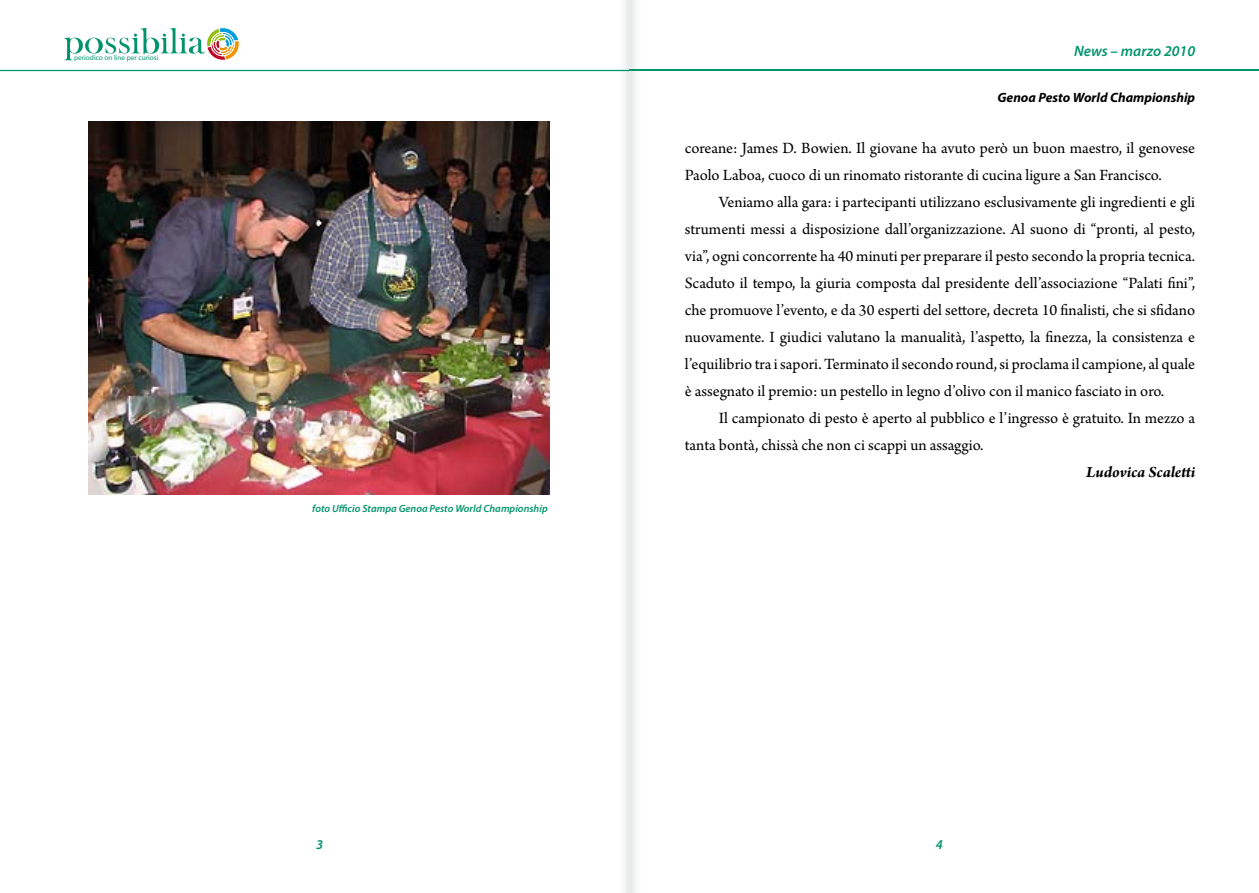
<style>
.page{position:relative;width:1259px;height:893px;background:#fff}
.page>*{position:absolute;margin:0;border:0;box-sizing:border-box;transform-origin:0 0}
.t1{font:16.5px/27px "Arno Pro";color:#000}
.t2{font:italic 700 16.5px "Arno Pro";letter-spacing:-.005em;color:#000}
.t3{font:italic 600 15px "Myriad Pro";color:#00946c}
.t4{font:italic 700 13.5px "Myriad Pro";color:#000}
.t5{font:italic 600 13.5px "Myriad Pro";color:#00946c}
.t6{font:italic 600 10.5px "Myriad Pro";color:#00946c}
.t7{font:500 7.05px "Itc Kabel";color:#00936c}
</style>
<div class="page">
<svg style="left:0;top:70px;width:629px;height:1px"></svg>
<svg style="left:65px;top:27px;width:175px;height:34px"></svg>
<hr style="left:629px;top:70px;width:630px;height:1px;background:#00946c">
<img style="left:89px;top:121px;width:460px;height:374px">
<p class="t7" style="left:74px;top:54px;width:86px">periodico on line per curiosi</p>
<p class="t6" style="left:312px;top:502px;width:237px">foto Ufficio Stampa Genoa Pesto World Championship</p>
<p class="t5" style="left:316px;top:836px;width:9px">3</p>
<p class="t3" style="left:1074px;top:41px;width:122px">News – marzo 2010</p>
<p class="t4" style="left:997px;top:88px;width:199px">Genoa Pesto World Championship</p>
<p class="t1" style="left:685px;top:135px;width:512px">coreane: James D. Bowien. Il giovane ha avuto però un buon maestro, il genovese<br>Paolo Laboa, cuoco di un rinomato ristorante di cucina ligure a San Francisco.</p>
<p class="t1" style="left:685px;top:189px;width:512px;text-align:justify;text-indent:34px">Veniamo alla gara: i partecipanti utilizzano esclusivamente gli ingredienti e gli strumenti messi a disposizione dall’organizzazione. Al suono di “pronti, al pesto, via”, ogni concorrente ha 40 minuti per preparare il pesto secondo la propria tecnica.<br>Scaduto il tempo, la giuria composta dal presidente dell’associazione “Palati fini”, che promuove l’evento, e da 30 esperti del settore, decreta 10 finalisti, che si sfidano nuovamente. I giudici valutano la manualità, l’aspetto, la finezza, la consistenza e l’equilibrio tra i sapori. Terminato il secondo round, si proclama il campione, al quale è assegnato il premio: un pestello in legno d’olivo con il manico fasciato in oro.</p>
<p class="t1" style="left:685px;top:405px;width:512px;text-indent:34px">Il campionato di pesto è aperto al pubblico e l’ingresso è gratuito. In mezzo a tanta bontà, chissà che non ci scappi un assaggio.</p>
<p class="t2" style="left:1086px;top:462px;width:111px">Ludovica Scaletti</p>
<p class="t5" style="left:936px;top:836px;width:9px">4</p>
</div>
